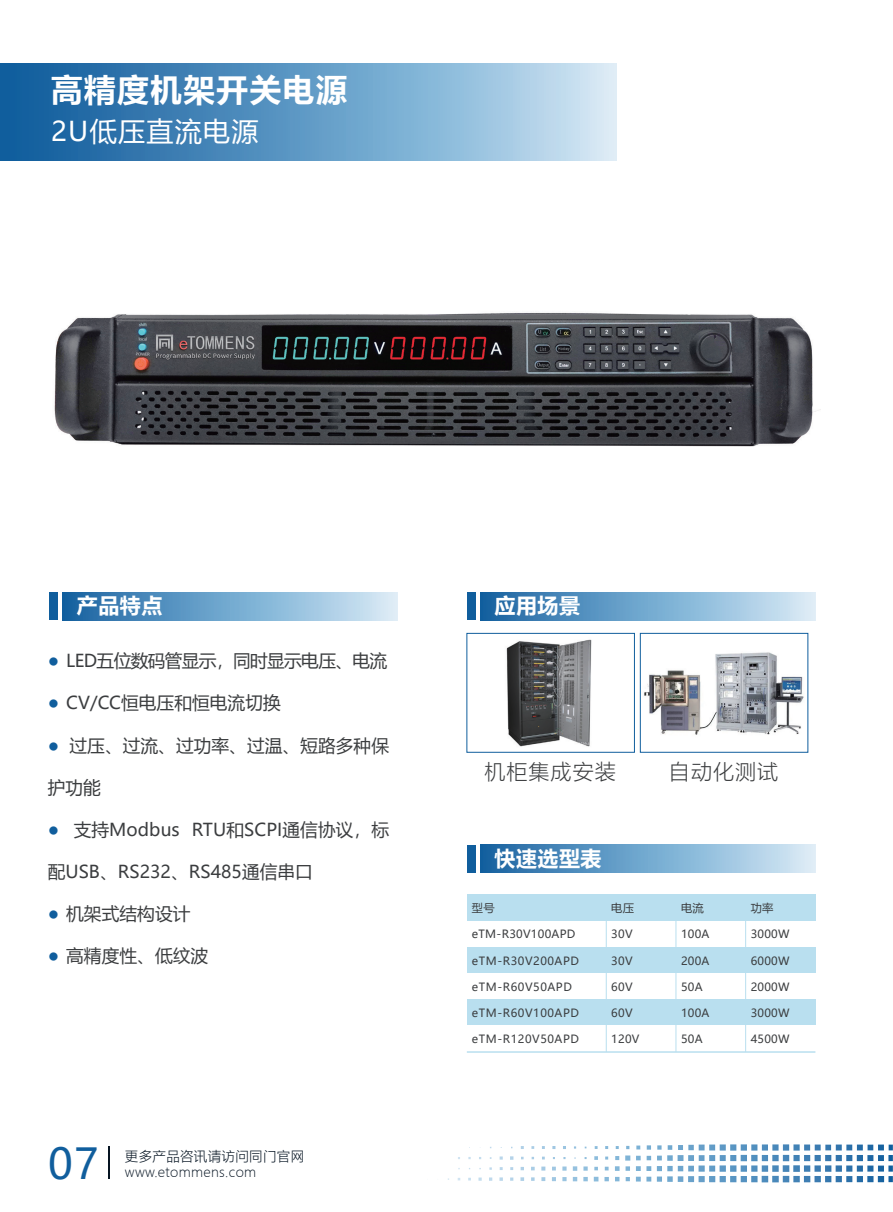
<style>
.page{position:relative;width:893px;height:1212px;background:#fff}
.page>*{position:absolute;margin:0;border:0;box-sizing:border-box;transform-origin:0 0}
.t1{font:42.15px "Microsoft Ya Hei";color:#105e9d}
.t2{font:700 31.5px "Microsoft Ya Hei";letter-spacing:.05em;color:#fff}
.t3{font:27px "Microsoft Ya Hei";letter-spacing:.05em;color:#fff}
.t4{font:700 21px "Microsoft Ya Hei";letter-spacing:.025em;color:#fff}
.t5{font:300 21px "Microsoft Ya Hei";letter-spacing:.05em;color:#3b3d3f}
.t6{font:17.7px "Microsoft Ya Hei";letter-spacing:.005em;color:#3b3d3f}
.t7{font:17.7px "Microsoft Ya Hei";letter-spacing:-.035em;color:#3b3d3f}
.t8{font:300 13.5px/16.2px "Microsoft Ya Hei";letter-spacing:.025em;color:#061422}
.t9{font:11.25px "Microsoft Ya Hei";letter-spacing:.025em;color:#3b3d3f}
.t10{font:11.25px "Microsoft Ya Hei";letter-spacing:.05em;color:#3b3d3f}
.s1{color:#105e9d}
</style>
<div class="page">
<svg style="left:0;top:63px;width:616px;height:98px;background:#679dc6"></svg>
<div style="left:49px;top:592px;width:9px;height:28px;background:#105e9d"></div>
<div style="left:62px;top:592px;width:336px;height:28px;background:linear-gradient(to right,#1664a3,#d7edf9)"></div>
<div style="left:467px;top:845px;width:9px;height:28px;background:#105e9d"></div>
<div style="left:480px;top:845px;width:335px;height:28px;background:linear-gradient(to right,#1664a3,#d6edf9)"></div>
<div style="left:467px;top:895px;width:348px;height:26px;background:#b9dfef"></div>
<div style="left:467px;top:947px;width:348px;height:26px;background:#b9dfef"></div>
<div style="left:467px;top:999px;width:348px;height:27px;background:#b9dfef"></div>
<hr style="left:606px;top:895px;width:1px;height:157px;background:#b9dfef">
<hr style="left:676px;top:895px;width:1px;height:157px;background:#b9dfef">
<hr style="left:745px;top:895px;width:1px;height:157px;background:#b9dfef">
<hr style="left:467px;top:1052px;width:348px;height:1px;background:#b9dfef">
<img style="left:644px;top:652px;width:160px;height:83px">
<div style="left:640px;top:633px;width:168px;height:119px;border:1px solid #105e9d"></div>
<div style="left:467px;top:592px;width:9px;height:28px;background:#105e9d"></div>
<div style="left:480px;top:592px;width:335px;height:28px;background:linear-gradient(to right,#1664a3,#d6edf9)"></div>
<img style="left:506px;top:639px;width:86px;height:108px">
<div style="left:467px;top:633px;width:168px;height:119px;border:1px solid #105e9d"></div>
<img style="left:54px;top:312px;width:767px;height:135px">
<svg style="left:458px;top:1144px;width:435px;height:17px"></svg>
<hr style="left:108px;top:1146px;width:1px;height:33px;background:#061422">
<h2 class="t2" style="left:51px;top:68px;width:298px">高精度机架开关电源</h2>
<h3 class="t3" style="left:51px;top:113px;width:209px">2U低压直流电源</h3>
<p class="t4" style="left:77px;top:591px;width:87px">产品特点</p>
<p class="t7" style="left:48px;top:649px;width:341px"><span class="s1">●</span> LED五位数码管显示，同时显示电压、电流</p>
<p class="t6" style="left:48px;top:691px;width:235px"><span class="s1">●</span> CV/CC恒电压和恒电流切换</p>
<p class="t6" style="left:48px;top:733px;width:343px"><span class="s1">●</span> 过压、过流、过功率、过温、短路多种保</p>
<p class="t6" style="left:48px;top:775px;width:55px">护功能</p>
<p class="t6" style="left:48px;top:817px;width:343px"><span class="s1">●</span> 支持Modbus RTU和SCPI通信协议，标</p>
<p class="t6" style="left:48px;top:859px;width:267px">配USB、RS232、RS485通信串口</p>
<p class="t6" style="left:48px;top:902px;width:144px"><span class="s1">●</span> 机架式结构设计</p>
<p class="t6" style="left:48px;top:944px;width:162px"><span class="s1">●</span> 高精度性、低纹波</p>
<h1 class="t1" style="left:48px;top:1135px;width:52px">07</h1>
<p class="t8" style="left:125px;top:1147px;width:181px">更多产品咨讯请访问同门官网www.etommens.com</p>
<p class="t4" style="left:495px;top:591px;width:87px">应用场景</p>
<p class="t5" style="left:484px;top:758px;width:133px">机柜集成安装</p>
<p class="t5" style="left:669px;top:758px;width:111px">自动化测试</p>
<p class="t4" style="left:495px;top:844px;width:109px">快速选型表</p>
<p class="t9" style="left:472px;top:900px;width:24px">型号</p>
<p class="t9" style="left:472px;top:927px;width:105px">eTM-R30V100APD</p>
<p class="t10" style="left:472px;top:953px;width:109px">eTM-R30V200APD</p>
<p class="t10" style="left:472px;top:979px;width:102px">eTM-R60V50APD</p>
<p class="t10" style="left:472px;top:1005px;width:109px">eTM-R60V100APD</p>
<p class="t10" style="left:472px;top:1032px;width:109px">eTM-R120V50APD</p>
<p class="t9" style="left:611px;top:900px;width:24px">电压</p>
<p class="t9" style="left:611px;top:927px;width:23px">30V</p>
<p class="t9" style="left:611px;top:953px;width:23px">30V</p>
<p class="t9" style="left:611px;top:979px;width:23px">60V</p>
<p class="t9" style="left:611px;top:1005px;width:23px">60V</p>
<p class="t9" style="left:611px;top:1032px;width:30px">120V</p>
<p class="t9" style="left:681px;top:900px;width:24px">电流</p>
<p class="t9" style="left:681px;top:927px;width:30px">100A</p>
<p class="t9" style="left:681px;top:953px;width:30px">200A</p>
<p class="t9" style="left:681px;top:979px;width:23px">50A</p>
<p class="t9" style="left:681px;top:1005px;width:30px">100A</p>
<p class="t9" style="left:681px;top:1032px;width:23px">50A</p>
<p class="t9" style="left:751px;top:900px;width:24px">功率</p>
<p class="t9" style="left:751px;top:927px;width:40px">3000W</p>
<p class="t9" style="left:751px;top:953px;width:40px">6000W</p>
<p class="t9" style="left:751px;top:979px;width:40px">2000W</p>
<p class="t9" style="left:751px;top:1005px;width:40px">3000W</p>
<p class="t9" style="left:751px;top:1031px;width:40px">4500W</p>
</div>
